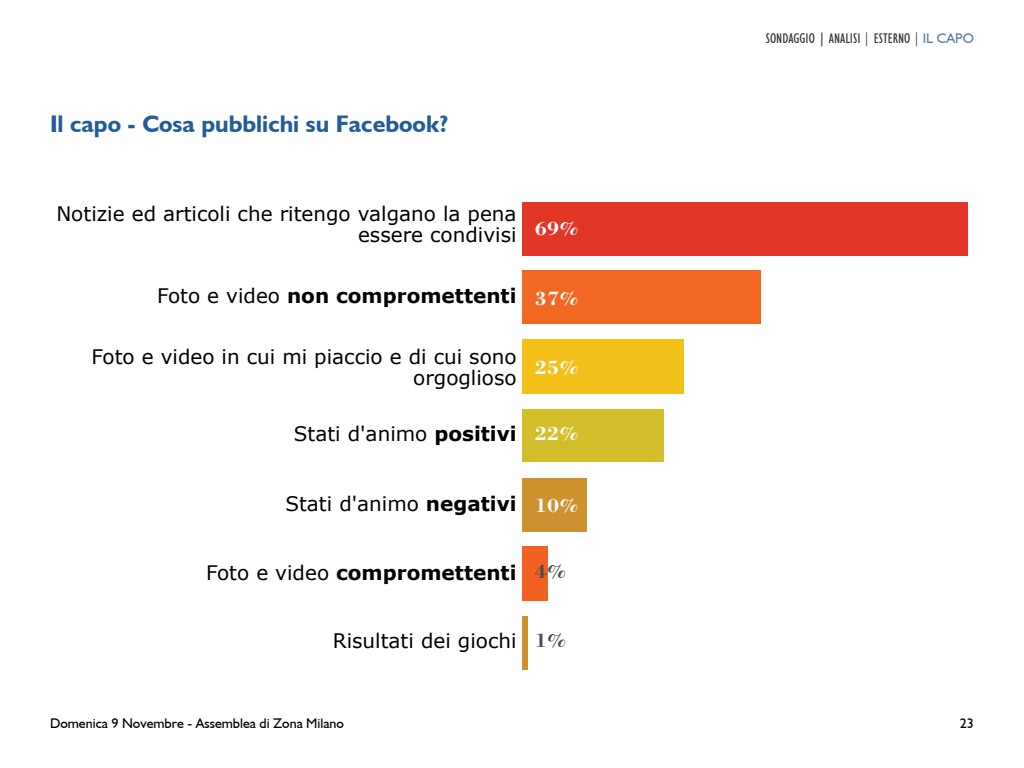
<style>
.page{position:relative;width:1024px;height:768px;background:#fff}
.page>*{position:absolute;margin:0;border:0;box-sizing:border-box;transform-origin:0 0}
.t1{font:700 24px "Humanist 521 BT";color:#245b99}
.t2{font:20px/21px "Verdana";color:#000;text-align:right}
.t3{font:700 20px "Verdana";color:#000}
.t4{font:700 20px "Bodoni Std";color:#fff}
.t5{font:700 20px "Bodoni Std";color:#4d4d4d}
.t6{font:14px "Humanist 521 BT";color:#000}
.t7{font:condensed 14px "Humanist 521 BT";color:#333}
.s1{font-weight:400}
.s2{font-weight:700}
.s3{font-stretch:normal}
.s4{font-stretch:normal;color:#5a78ad}
</style>
<div class="page">
<div style="left:522px;top:616px;width:6px;height:54px;background:#cd912d"></div>
<div style="left:522px;top:546px;width:26px;height:55px;background:#f26122"></div>
<div style="left:522px;top:478px;width:65px;height:54px;background:#cd912d"></div>
<div style="left:522px;top:409px;width:142px;height:53px;background:#d3bd2a"></div>
<div style="left:522px;top:339px;width:162px;height:55px;background:#f2c019"></div>
<div style="left:522px;top:270px;width:239px;height:54px;background:#f26722"></div>
<div style="left:522px;top:202px;width:446px;height:54px;background:#e23627"></div>
<p class="t1" style="left:50px;top:109px;width:400px">Il capo - Cosa pubblichi su Facebook?</p>
<p class="t2" style="left:56px;top:203px;width:462px">Notizie ed articoli che ritengo valgano la pena essere condivisi</p>
<p class="t3" style="left:157px;top:282px;width:361px"><span class="s1">Foto e video</span> non compromettenti</p>
<p class="t2" style="left:92px;top:346px;width:427px">Foto e video in cui mi piaccio e di cui sono orgoglioso</p>
<p class="t2" style="left:294px;top:423px;width:224px">Stati d'animo <span class="s2">positivi</span></p>
<p class="t4" style="left:535px;top:216px;width:46px">69%</p>
<p class="t4" style="left:535px;top:286px;width:46px">37%</p>
<p class="t4" style="left:535px;top:354px;width:46px">25%</p>
<p class="t4" style="left:535px;top:421px;width:46px">22%</p>
<p class="t2" style="left:285px;top:493px;width:233px">Stati d'animo <span class="s2">negativi</span></p>
<p class="t4" style="left:535px;top:493px;width:46px">10%</p>
<p class="t3" style="left:206px;top:558px;width:312px"><span class="s1">Foto e video</span> compromettenti</p>
<p class="t5" style="left:535px;top:559px;width:34px">4%</p>
<p class="t2" style="left:333px;top:630px;width:185px">Risultati dei giochi</p>
<p class="t5" style="left:535px;top:628px;width:34px">1%</p>
<p class="t7" style="left:766px;top:30px;width:210px">SONDAGGIO <span class="s3">|</span> ANALISI | ESTERNO | <span class="s4">IL CAPO</span></p>
<p class="t6" style="left:50px;top:714px;width:296px">Domenica 9 Novembre - Assemblea di Zona Milano</p>
<p class="t6" style="left:960px;top:714px;width:16px">23</p>
</div>
